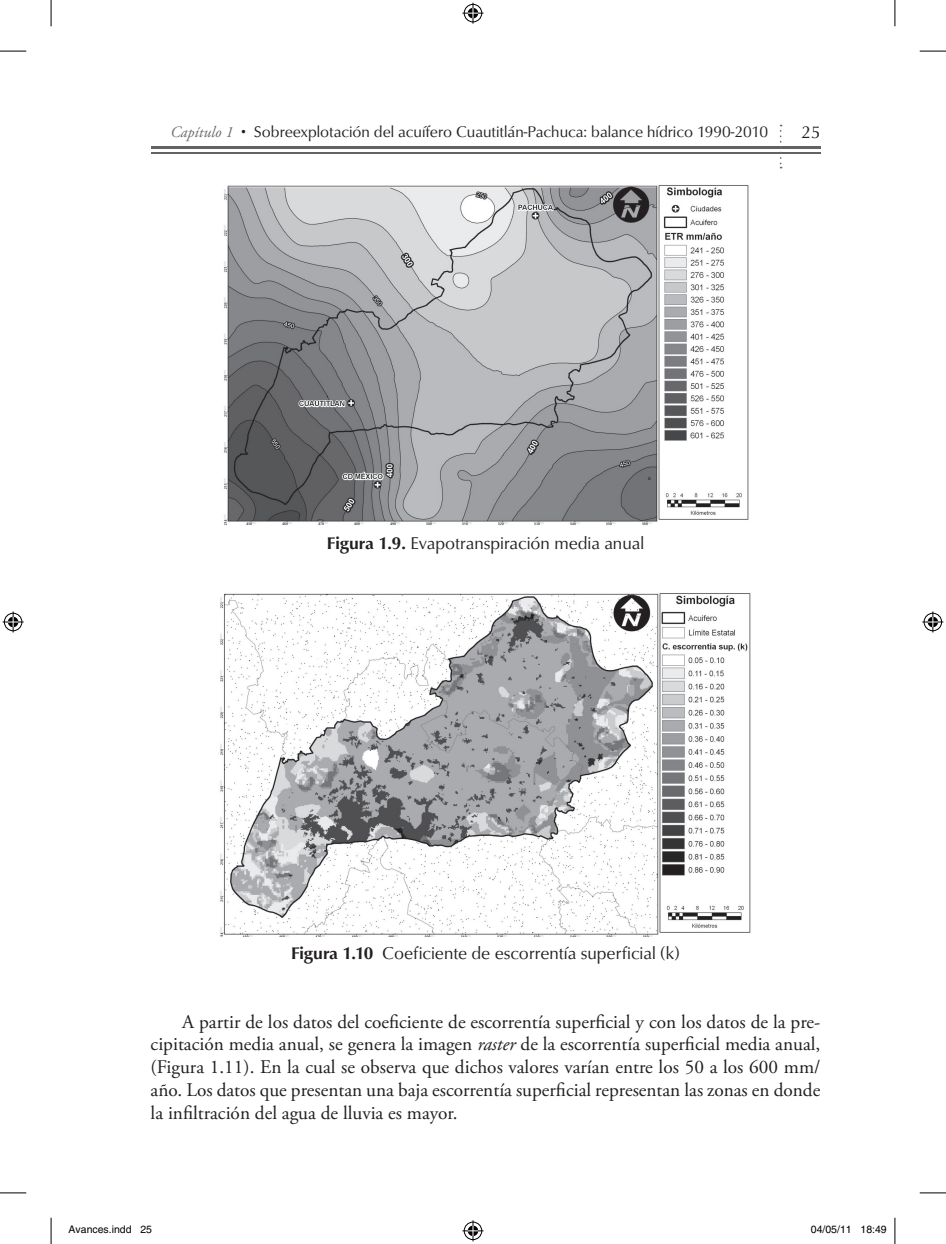
<style>
.page{position:relative;width:946px;height:1244px;background:#fff}
.page>*{position:absolute;margin:0;border:0;box-sizing:border-box;transform-origin:0 0}
.t1{font:19.25px/22.8px "Adobe Garamond Pro";color:#231f20;text-align:justify}
.t2{font:17.5px "URW Classico T";color:#231f20}
.t3{font:15.75px "URW Classico T";color:#231f20}
.t4{font:10.5px "Helvetica";color:#000}
.s1{font-family:"Adobe Garamond Pro";font-style:italic;color:#6c6d70}
.s2{font-weight:700}
.s3{font-style:italic}
</style>
<div class="page">
<hr style="left:151px;top:146px;width:669px;height:3px;background:#231f20">
<hr style="left:151px;top:152px;width:669px;height:1px;background:#231f20">
<svg style="left:779px;top:125px;width:2px;height:43px"></svg>
<img style="left:224px;top:185px;width:525px;height:341px">
<img style="left:220px;top:593px;width:531px;height:343px">
<svg style="left:0;top:50px;width:26px;height:1px"></svg>
<svg style="left:919px;top:50px;width:26px;height:1px"></svg>
<svg style="left:0;top:1193px;width:26px;height:1px"></svg>
<svg style="left:919px;top:1193px;width:26px;height:1px"></svg>
<svg style="left:50px;top:0;width:1px;height:26px"></svg>
<svg style="left:50px;top:1217px;width:1px;height:26px"></svg>
<svg style="left:895px;top:0;width:1px;height:26px"></svg>
<svg style="left:895px;top:1217px;width:1px;height:26px"></svg>
<svg style="left:0;top:51px;width:26px;height:1px"></svg>
<svg style="left:919px;top:51px;width:26px;height:1px"></svg>
<svg style="left:0;top:1192px;width:26px;height:1px"></svg>
<svg style="left:919px;top:1192px;width:26px;height:1px"></svg>
<svg style="left:51px;top:0;width:1px;height:26px"></svg>
<svg style="left:51px;top:1217px;width:1px;height:26px"></svg>
<svg style="left:894px;top:0;width:1px;height:26px"></svg>
<svg style="left:894px;top:1217px;width:1px;height:26px"></svg>
<div style="left:462px;top:2px;width:22px;height:22px;border:4px solid #fff;border-radius:50%"></div>
<svg style="left:462px;top:3px;width:21px;height:21px"></svg>
<div style="left:462px;top:1219px;width:22px;height:22px;border:4px solid #fff;border-radius:50%"></div>
<svg style="left:462px;top:1219px;width:21px;height:21px"></svg>
<div style="left:2px;top:611px;width:22px;height:21px;border:4px solid #fff;border-radius:50%"></div>
<svg style="left:3px;top:611px;width:21px;height:21px"></svg>
<div style="left:921px;top:611px;width:22px;height:21px;border:4px solid #fff;border-radius:50%"></div>
<svg style="left:922px;top:611px;width:21px;height:21px"></svg>
<div style="left:810px;top:1225px;width:6px;height:8px;border:1px solid #fff;border-radius:50%"></div>
<svg style="left:811px;top:1225px;width:5px;height:8px"></svg>
<p class="t3" style="left:170px;top:122px;width:599px"><span class="s1">Capítulo 1</span> • Sobreexplotación del acuífero Cuautitlán-Pachuca: balance hídrico 1990-2010</p>
<p class="t2" style="left:801px;top:122px;width:21px">25</p>
<p class="t2" style="left:327px;top:533px;width:319px"><span class="s2">Figura 1.9.</span> Evapotranspiración media anual</p>
<p class="t2" style="left:291px;top:942px;width:390px"><span class="s2">Figura 1.10</span> Coeficiente de escorrentía superficial (k)</p>
<p class="t1" style="left:151px;top:1010px;width:671px;text-indent:31px">A partir de los datos del coeficiente de escorrentía superficial y con los datos de la pre&shy;cipitación media anual, se genera la imagen <span class="s3">raster</span> de la escorrentía superficial media anual, (Figura 1.11). En la cual se observa que dichos valores varían entre los 50 a los 600 mm/ año. Los datos que presentan una baja escorrentía superficial representan las zonas en donde la infiltración del agua de lluvia es mayor.</p>
<p class="t4" style="left:69px;top:1223px;width:85px">Avances.indd 25</p>
<p class="t4" style="left:810px;top:1223px;width:77px">04/05/11 18:49</p>
</div>
